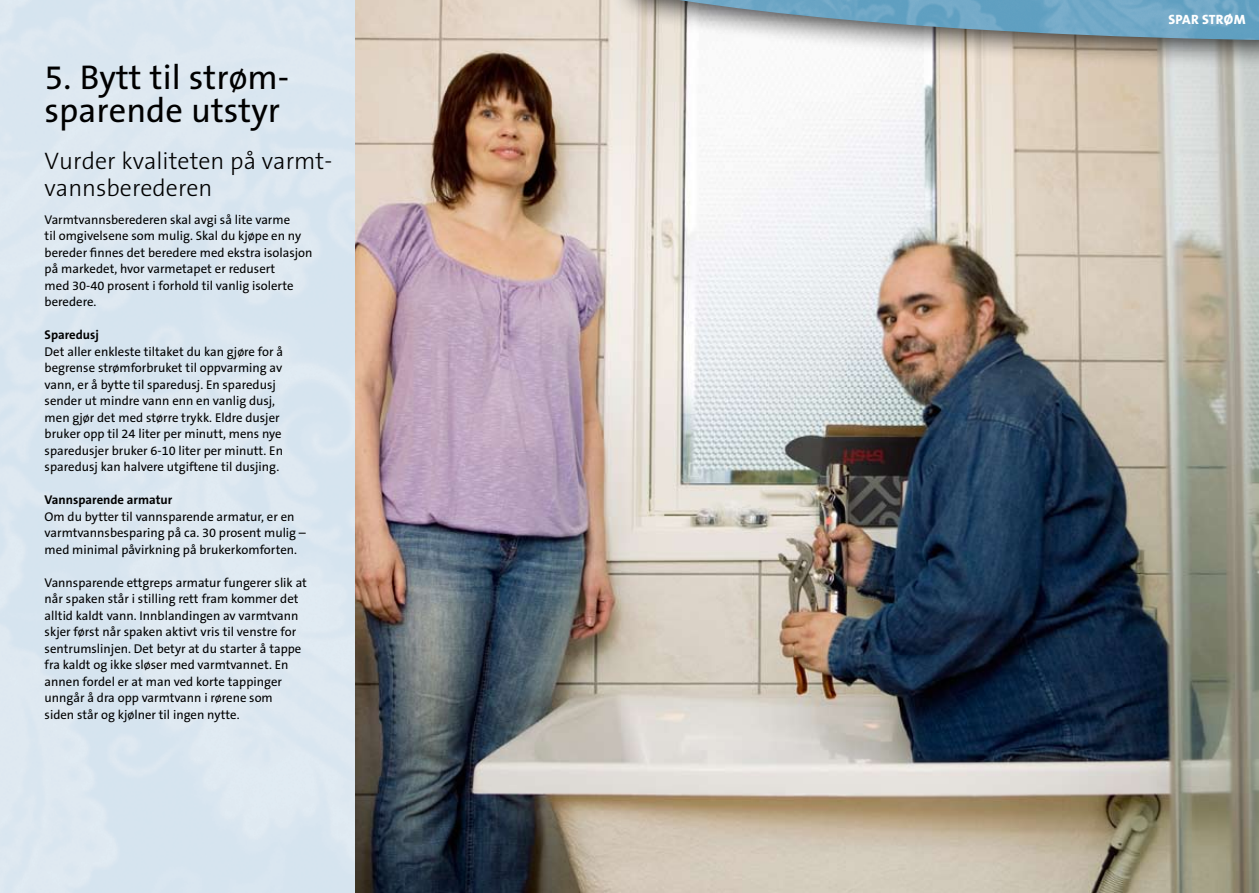
<style>
.page{position:relative;width:1259px;height:893px;background:#fff}
.page>*{position:absolute;margin:0;border:0;box-sizing:border-box;transform-origin:0 0}
.t1{font:34.5px/33px "The Sans B5 Plain";color:#000}
.t2{font:300 24px/27px "The Sans B3";color:#000}
.t3{font:800 13.5px "The Sans B8";letter-spacing:.02em;color:#fff}
.t4{font:12.75px/16.5px "The Sans B5 Plain";color:#000}
.t5{font:700 12.75px "The Sans B7";color:#000}
</style>
<div class="page">
<img style="left:355px;top:0;width:904px;height:893px">
<div style="left:609px;top:0;width:650px;height:68px;background:#000;opacity:.75"></div>
<img style="left:679px;top:0;width:580px;height:40px">
<h1 class="t1" style="left:45px;top:63px;width:246px">5. Bytt til strøm&shy;sparende utstyr</h1>
<h2 class="t2" style="left:45px;top:149px;width:289px">Vurder kvaliteten på varmt&shy;vannsberederen</h2>
<p class="t4" style="left:45px;top:211px;width:269px">Varmtvannsberederen skal avgi så lite varme<br>til omgivelsene som mulig. Skal du kjøpe en ny bereder finnes det beredere med ekstra isolasjon på markedet, hvor varmetapet er redusert<br>med 30-40 prosent i forhold til vanlig isolerte beredere.</p>
<p class="t5" style="left:45px;top:328px;width:56px">Sparedusj</p>
<p class="t4" style="left:45px;top:343px;width:240px">Det aller enkleste tiltaket du kan gjøre for å begrense strømforbruket til oppvarming av vann, er å bytte til sparedusj. En sparedusj sender ut mindre vann enn en vanlig dusj, men gjør det med større trykk. Eldre dusjer bruker opp til 24 liter per minutt, mens nye sparedusjer bruker 6-10 liter per minutt. En sparedusj kan halvere utgiftene til dusjing.</p>
<p class="t5" style="left:45px;top:493px;width:129px">Vannsparende armatur</p>
<p class="t4" style="left:45px;top:508px;width:263px">Om du bytter til vannsparende armatur, er en varmtvannsbesparing på ca. 30 prosent mulig – med minimal påvirkning på brukerkomforten.</p>
<p class="t4" style="left:45px;top:574px;width:264px">Vannsparende ettgreps armatur fungerer slik at når spaken står i stilling rett fram kommer det alltid kaldt vann. Innblandingen av varmtvann skjer først når spaken aktivt vris til venstre for sentrumslinjen. Det betyr at du starter å tappe fra kaldt og ikke sløser med varmtvannet. En annen fordel er at man ved korte tappinger unngår å dra opp varmtvann i rørene som<br>siden står og kjølner til ingen nytte.</p>
<p class="t3" style="left:1168px;top:12px;width:78px">SPAR STRØM</p>
</div>
